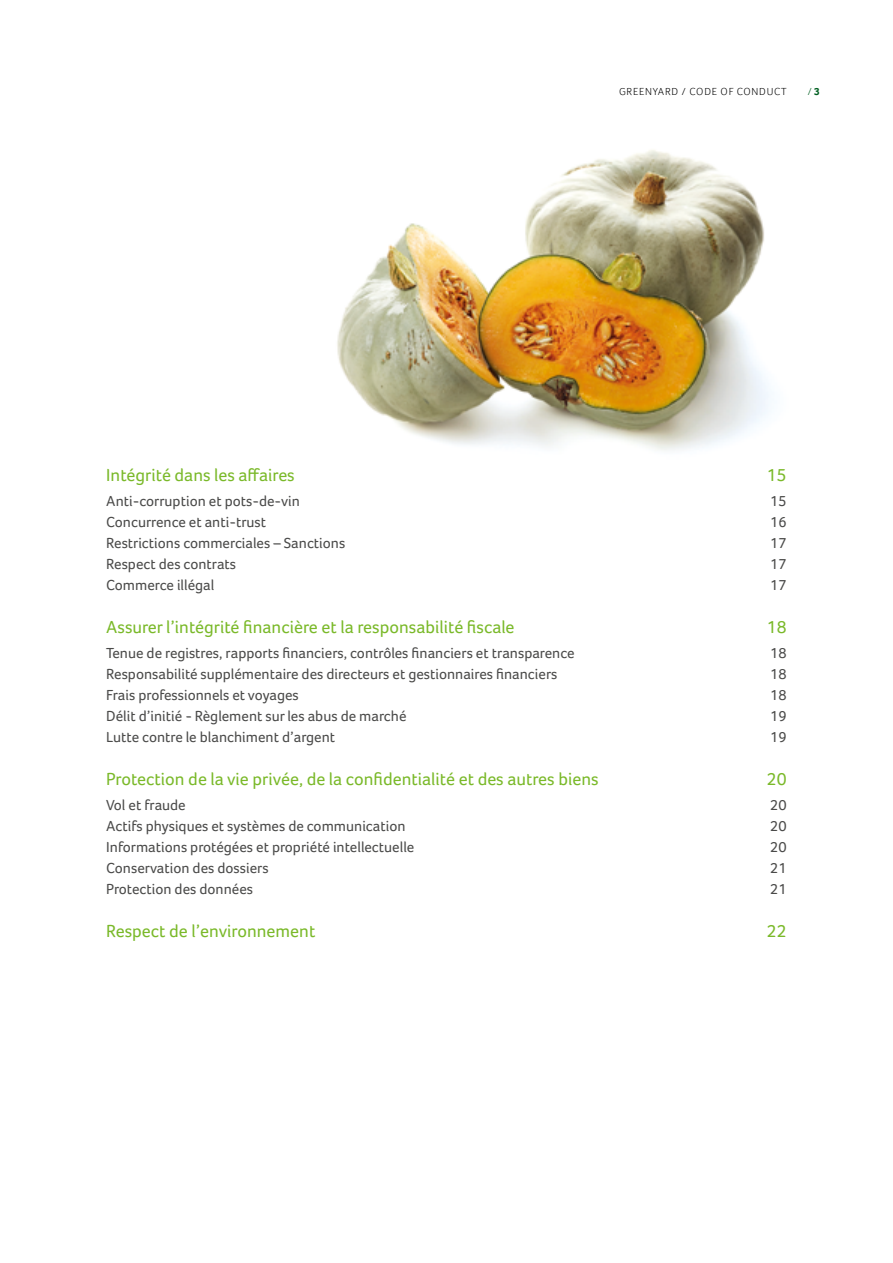
<style>
.page{position:relative;width:893px;height:1263px;background:#fff}
.page>*{position:absolute;margin:0;border:0;box-sizing:border-box;transform-origin:0 0}
.t1{font:18px "Foco";color:#7ab929}
.t2{font:15px "Foco";color:#4a4a49}
.t3{font:300 10.5px "Foco";letter-spacing:.075em;color:#000}
.t4{font:300 10.5px "Foco";color:#005f21}
.s1{font-weight:700}
</style>
<div class="page">
<img style="left:337px;top:150px;width:434px;height:300px">
<p class="t3" style="left:619px;top:85px;width:169px">GREENYARD / CODE OF CONDUCT</p>
<p class="t4" style="left:808px;top:85px;width:13px">/ <span class="s1">3</span></p>
<p class="t1" style="left:106px;top:464px;width:190px">Intégrité dans les affaires</p>
<p class="t1" style="left:767px;top:464px;width:21px">15</p>
<p class="t2" style="left:106px;top:492px;width:195px">Anti-corruption et pots-de-vin</p>
<p class="t2" style="left:770px;top:492px;width:18px">15</p>
<p class="t2" style="left:106px;top:513px;width:161px">Concurrence et anti-trust</p>
<p class="t2" style="left:770px;top:513px;width:18px">16</p>
<p class="t2" style="left:106px;top:534px;width:241px">Restrictions commerciales – Sanctions</p>
<p class="t2" style="left:770px;top:534px;width:18px">17</p>
<p class="t2" style="left:106px;top:555px;width:131px">Respect des contrats</p>
<p class="t2" style="left:770px;top:555px;width:18px">17</p>
<p class="t2" style="left:106px;top:576px;width:110px">Commerce illégal</p>
<p class="t2" style="left:770px;top:576px;width:18px">17</p>
<p class="t1" style="left:106px;top:616px;width:410px">Assurer l’intégrité financière et la responsabilité fiscale</p>
<p class="t1" style="left:767px;top:616px;width:21px">18</p>
<p class="t2" style="left:106px;top:644px;width:470px">Tenue de registres, rapports financiers, contrôles financiers et transparence</p>
<p class="t2" style="left:770px;top:644px;width:18px">18</p>
<p class="t2" style="left:106px;top:665px;width:453px">Responsabilité supplémentaire des directeurs et gestionnaires financiers</p>
<p class="t2" style="left:770px;top:665px;width:18px">18</p>
<p class="t2" style="left:106px;top:686px;width:194px">Frais professionnels et voyages</p>
<p class="t2" style="left:770px;top:686px;width:18px">18</p>
<p class="t2" style="left:106px;top:707px;width:302px">Délit d’initié - Règlement sur les abus de marché</p>
<p class="t2" style="left:770px;top:707px;width:18px">19</p>
<p class="t2" style="left:106px;top:728px;width:230px">Lutte contre le blanchiment d’argent</p>
<p class="t2" style="left:770px;top:728px;width:18px">19</p>
<p class="t1" style="left:106px;top:768px;width:494px">Protection de la vie privée, de la confidentialité et des autres biens</p>
<p class="t1" style="left:767px;top:768px;width:21px">20</p>
<p class="t2" style="left:106px;top:796px;width:81px">Vol et fraude</p>
<p class="t2" style="left:770px;top:796px;width:18px">20</p>
<p class="t2" style="left:106px;top:817px;width:301px">Actifs physiques et systèmes de communication</p>
<p class="t2" style="left:770px;top:817px;width:18px">20</p>
<p class="t2" style="left:106px;top:838px;width:309px">Informations protégées et propriété intellectuelle</p>
<p class="t2" style="left:770px;top:838px;width:18px">20</p>
<p class="t2" style="left:106px;top:859px;width:164px">Conservation des dossiers</p>
<p class="t2" style="left:770px;top:859px;width:18px">21</p>
<p class="t2" style="left:106px;top:880px;width:148px">Protection des données</p>
<p class="t2" style="left:770px;top:880px;width:18px">21</p>
<p class="t1" style="left:106px;top:921px;width:211px">Respect de l’environnement</p>
<p class="t1" style="left:767px;top:921px;width:21px">22</p>
</div>
